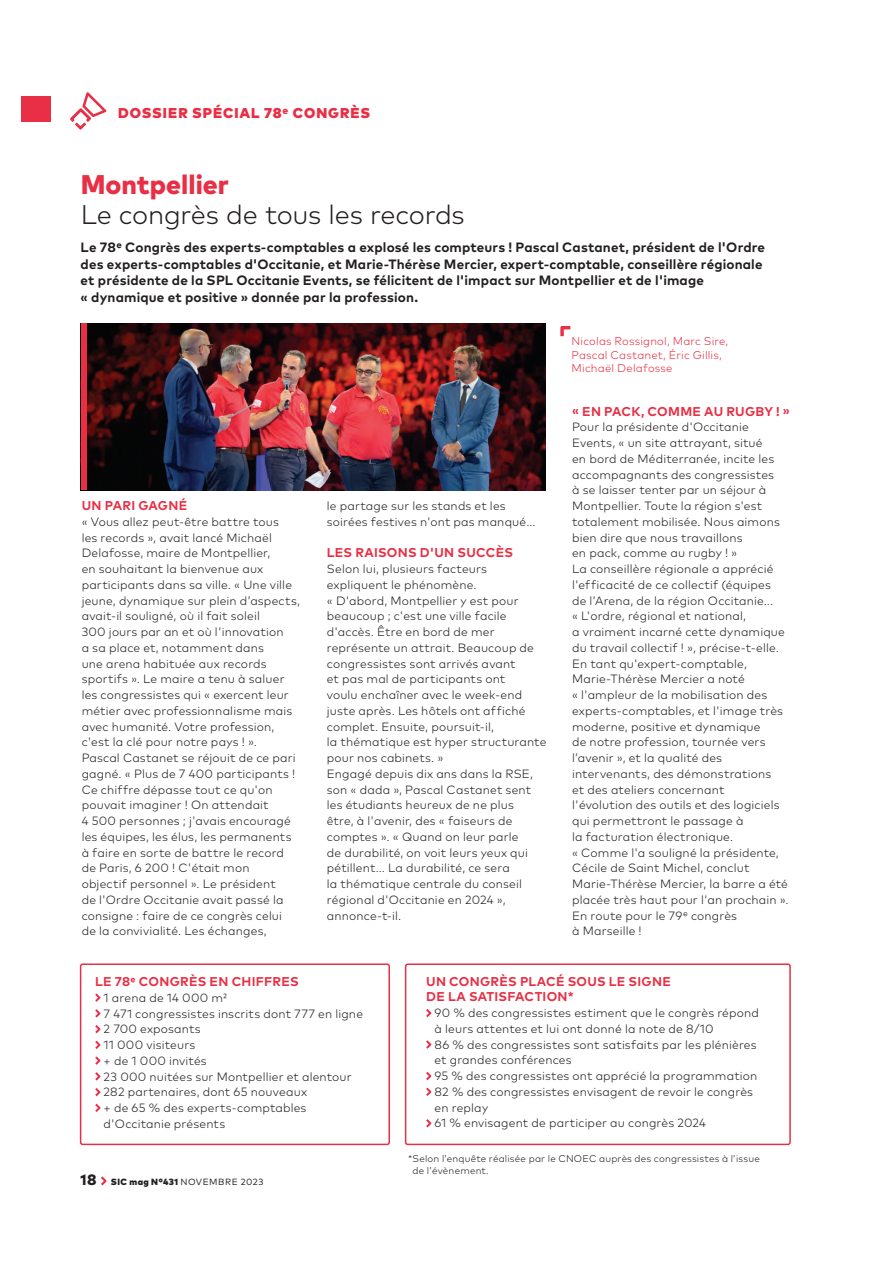
<style>
.page{position:relative;width:893px;height:1263px;background:#fff}
.page>*{position:absolute;margin:0;border:0;box-sizing:border-box;transform-origin:0 0}
.t1{font:300 27px "Mark Pro";letter-spacing:-.01em;color:#231f20}
.t2{font:800 27px "Mark Pro";color:#e82f45}
.t3{font:900 14.25px "Mark Pro";letter-spacing:.065em;color:#e82f45}
.t4{font:700 13.5px/16.5px "Mark Pro";letter-spacing:.01em;color:#231f20}
.t5{font:700 12.75px/15.8px "Mark Pro";letter-spacing:.02em;color:#e82f45}
.t6{font:300 12px/15.8px "Mark Pro";letter-spacing:.015em;color:#231f20}
.t7{font:300 11.25px/13.5px "Mark Pro";letter-spacing:.015em;color:#e82f45}
.t8{font:300 9.75px/11.7px "Mark Pro";letter-spacing:.02em;color:#231f20}
.t9{font:9px "Mark Pro";letter-spacing:.06em;color:#231f20}
.s1{font-weight:800;font-size:15px}
.s2{font-weight:900}
</style>
<div class="page">
<svg style="left:101px;top:1176px;width:6px;height:9px"></svg>
<div style="left:21px;top:97px;width:30px;height:25px;background:#e82f45"></div>
<svg style="left:70px;top:92px;width:36px;height:38px"></svg>
<div style="left:80px;top:963px;width:310px;height:182px;border:2px solid #e82f45;border-radius:2px"></div>
<div style="left:405px;top:963px;width:386px;height:182px;border:2px solid #e82f45;border-radius:2px"></div>
<svg style="left:95px;top:993px;width:6px;height:9px"></svg>
<svg style="left:95px;top:1009px;width:6px;height:9px"></svg>
<svg style="left:95px;top:1025px;width:6px;height:8px"></svg>
<svg style="left:95px;top:1041px;width:6px;height:8px"></svg>
<svg style="left:95px;top:1056px;width:6px;height:9px"></svg>
<svg style="left:95px;top:1072px;width:6px;height:9px"></svg>
<svg style="left:95px;top:1088px;width:6px;height:8px"></svg>
<svg style="left:95px;top:1104px;width:6px;height:8px"></svg>
<svg style="left:426px;top:1009px;width:5px;height:8px"></svg>
<svg style="left:426px;top:1040px;width:5px;height:9px"></svg>
<svg style="left:426px;top:1072px;width:5px;height:8px"></svg>
<svg style="left:426px;top:1088px;width:5px;height:8px"></svg>
<svg style="left:426px;top:1119px;width:5px;height:8px"></svg>
<img style="left:87px;top:323px;width:459px;height:167px">
<div style="left:81px;top:323px;width:6px;height:167px;background:#e82f45"></div>
<svg style="left:560px;top:326px;width:10px;height:10px"></svg>
<p class="t3" style="left:118px;top:105px;width:254px">DOSSIER SPÉCIAL 78e CONGRÈS</p>
<h1 class="t2" style="left:81px;top:173px;width:150px">Montpellier</h1>
<h1 class="t1" style="left:81px;top:203px;width:386px">Le congrès de tous les records</h1>
<p class="t4" style="left:81px;top:240px;width:686px">Le 78e Congrès des experts-comptables a explosé les compteurs ! Pascal Castanet, président de l'Ordre des experts-comptables d'Occitanie, et Marie-Thérèse Mercier, expert-comptable, conseillère régionale et présidente de la SPL Occitanie Events, se félicitent de l'impact sur Montpellier et de l'image<br>« dynamique et positive » donnée par la profession.</p>
<p class="t5" style="left:82px;top:499px;width:107px">UN PARI GAGNÉ</p>
<p class="t6" style="left:82px;top:515px;width:220px">« Vous allez peut-être battre tous<br>les records », avait lancé Michaël Delafosse, maire de Montpellier,<br>en souhaitant la bienvenue aux participants dans sa ville. « Une ville jeune, dynamique sur plein d’aspects, avait-il souligné, où il fait soleil<br>300 jours par an et où l'innovation<br>a sa place et, notamment dans<br>une arena habituée aux records sportifs ». Le maire a tenu à saluer les congressistes qui « exercent leur métier avec professionnalisme mais avec humanité. Votre profession, c'est la clé pour notre pays ! ».<br>Pascal Castanet se réjouit de ce pari gagné. « Plus de 7 400 participants !<br>Ce chiffre dépasse tout ce qu'on pouvait imaginer ! On attendait<br>4 500 personnes ; j'avais encouragé les équipes, les élus, les permanents à faire en sorte de battre le record de Paris, 6 200 ! C'était mon<br>objectif personnel ». Le président<br>de l'Ordre Occitanie avait passé la consigne : faire de ce congrès celui<br>de la convivialité. Les échanges,</p>
<p class="t6" style="left:327px;top:499px;width:210px">le partage sur les stands et les soirées festives n'ont pas manqué...</p>
<p class="t5" style="left:327px;top:546px;width:188px">LES RAISONS D'UN SUCCÈS</p>
<p class="t6" style="left:327px;top:562px;width:221px">Selon lui, plusieurs facteurs expliquent le phénomène.<br>« D'abord, Montpellier y est pour beaucoup ; c'est une ville facile d'accès. Être en bord de mer représente un attrait. Beaucoup de congressistes sont arrivés avant<br>et pas mal de participants ont<br>voulu enchaîner avec le week-end juste après. Les hôtels ont affiché complet. Ensuite, poursuit-il,<br>la thématique est hyper structurante pour nos cabinets. »<br>Engagé depuis dix ans dans la RSE, son « dada », Pascal Castanet sent les étudiants heureux de ne plus<br>être, à l'avenir, des « faiseurs de comptes ». « Quand on leur parle<br>de durabilité, on voit leurs yeux qui pétillent... La durabilité, ce sera<br>la thématique centrale du conseil régional d'Occitanie en 2024 », annonce-t-il.</p>
<p class="t7" style="left:571px;top:335px;width:158px">Nicolas Rossignol, Marc Sire,<br>Pascal Castanet, Éric Gillis,<br>Michaël Delafosse</p>
<p class="t5" style="left:572px;top:404px;width:219px">« EN PACK, COMME AU RUGBY ! »</p>
<p class="t6" style="left:572px;top:420px;width:218px">Pour la présidente d'Occitanie Events, « un site attrayant, situé<br>en bord de Méditerranée, incite les accompagnants des congressistes<br>à se laisser tenter par un séjour à Montpellier. Toute la région s'est totalement mobilisée. Nous aimons bien dire que nous travaillons<br>en pack, comme au rugby ! »<br>La conseillère régionale a apprécié l'efficacité de ce collectif (équipes<br>de l’Arena, de la région Occitanie...<br>« L'ordre, régional et national,<br>a vraiment incarné cette dynamique du travail collectif ! », précise-t-elle.<br>En tant qu'expert-comptable, Marie-Thérèse Mercier a noté<br>« l'ampleur de la mobilisation des experts-comptables, et l'image très moderne, positive et dynamique<br>de notre profession, tournée vers l’avenir », et la qualité des intervenants, des démonstrations<br>et des ateliers concernant<br>l'évolution des outils et des logiciels qui permettront le passage à<br>la facturation électronique.<br>« Comme l'a souligné la présidente, Cécile de Saint Michel, conclut Marie-Thérèse Mercier, la barre a été placée très haut pour l'an prochain ».<br>En route pour le 79e congrès<br>à Marseille !</p>
<p class="t5" style="left:95px;top:974px;width:205px">LE 78e CONGRÈS EN CHIFFRES</p>
<p class="t6" style="left:104px;top:990px;width:261px">1 arena de 14 000 m2<br>7 471 congressistes inscrits dont 777 en ligne<br>2 700 exposants<br>11 000 visiteurs<br>+ de 1 000 invités<br>23 000 nuitées sur Montpellier et alentour<br>282 partenaires, dont 65 nouveaux<br>+ de 65 % des experts-comptables d'Occitanie présents</p>
<p class="t9" style="left:81px;top:1176px;width:184px"><span class="s1">18</span> <span class="s2">SIC mag N°431</span> NOVEMBRE 2023</p>
<p class="t5" style="left:426px;top:974px;width:246px">UN CONGRÈS PLACÉ SOUS LE SIGNE<br>DE LA SATISFACTION*</p>
<p class="t6" style="left:434px;top:1006px;width:326px">90 % des congressistes estiment que le congrès répond à leurs attentes et lui ont donné la note de 8/10<br>86 % des congressistes sont satisfaits par les plénières et grandes conférences<br>95 % des congressistes ont apprécié la programmation 82 % des congressistes envisagent de revoir le congrès en replay<br>61 % envisagent de participer au congrès 2024</p>
<p class="t8" style="left:412px;top:1153px;width:349px;text-indent:-4px">* Selon l’enquête réalisée par le CNOEC auprès des congressistes à l’issue de l’évènement.</p>
</div>
